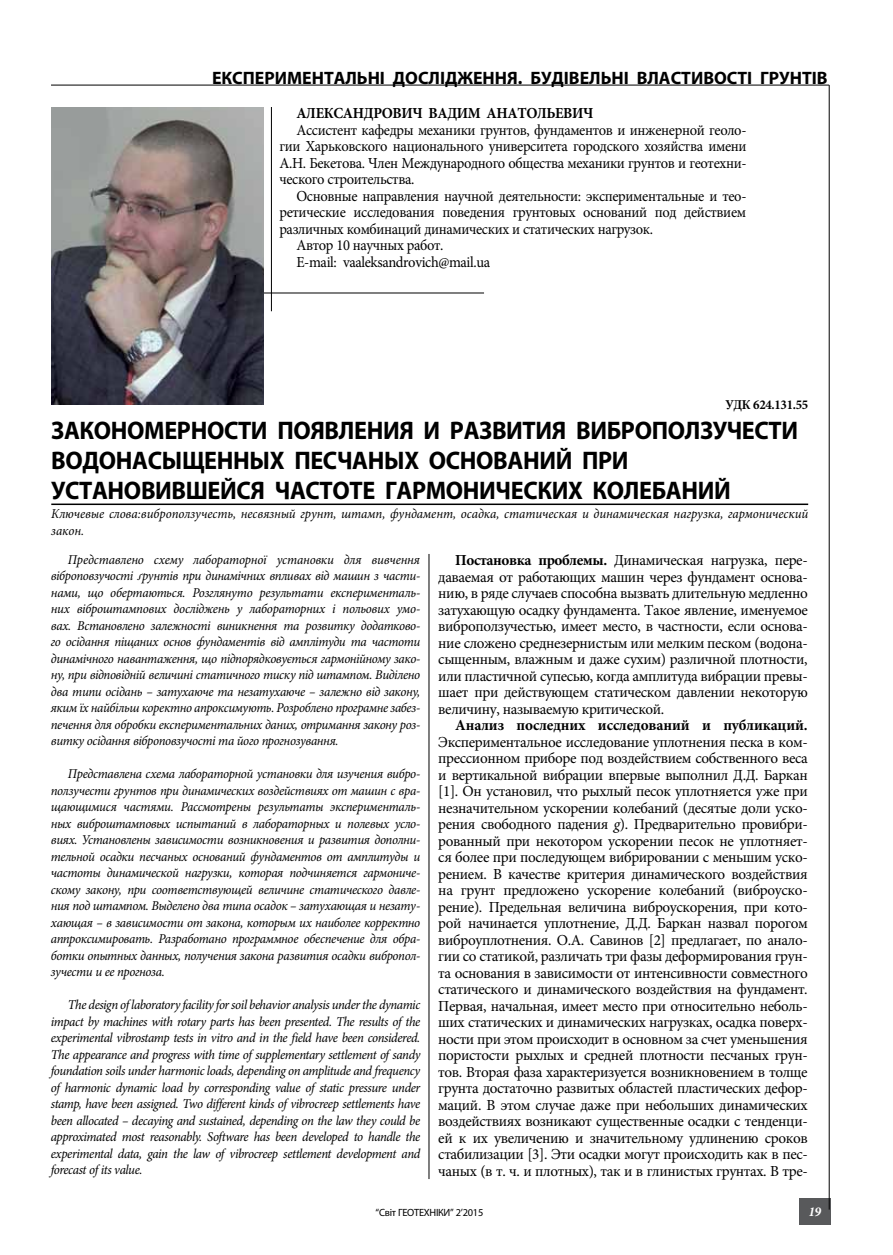
<style>
.page{position:relative;width:893px;height:1255px;background:#fff}
.page>*{position:absolute;margin:0;border:0;box-sizing:border-box;transform-origin:0 0}
.t1{font:700 25.5px/30px "Myriad Pro";letter-spacing:-.015em;color:#000;scale:.95 1}
.t2{font:700 18px "Myriad Pro";color:#000}
.t3{font:15.3px/16.5px "Minion Pro";letter-spacing:-.025em;color:#000;text-align:justify}
.t4{font:15.3px/16.5px "Minion Pro";letter-spacing:-.025em;color:#000;text-align:justify;scale:.95 1}
.t5{font:700 15.3px "Minion Pro";letter-spacing:-.01em;color:#000}
.t6{font:700 15.3px "Minion Pro";letter-spacing:-.01em;color:#000;scale:.95 1}
.t7{font:italic 13.5px/16.5px "Minion Pro";letter-spacing:-.02em;color:#000;text-align:justify;scale:.95 1}
.t8{font:italic 13.5px/16.5px "Minion Pro";color:#000;scale:.95 1}
.t9{font:700 13.5px "Minion Pro";letter-spacing:-.025em;color:#000;scale:.95 1}
.t10{font:italic 700 13.5px "Minion Pro";color:#fff}
.t11{font:10.5px "Myriad Pro";letter-spacing:-.025em;color:#000}
.s1{font-weight:700}
.s2{font-style:italic}
</style>
<div class="page">
<div style="left:799px;top:1197px;width:32px;height:27px;background:#58595b"></div>
<hr style="left:51px;top:85px;width:778px;height:1px;background:#000">
<hr style="left:829px;top:85px;width:1px;height:1124px;background:#000">
<hr style="left:51px;top:503px;width:757px;height:2px;background:#000">
<hr style="left:429px;top:554px;width:1px;height:624px;background:#000">
<hr style="left:271px;top:107px;width:1px;height:204px;background:#000">
<hr style="left:249px;top:292px;width:235px;height:1px;background:#000">
<img style="left:51px;top:107px;width:213px;height:297px">
<h2 class="t2" style="left:212px;top:66px;width:617px">ЕКСПЕРИМЕНТАЛЬНІ ДОСЛІДЖЕННЯ. БУДІВЕЛЬНІ ВЛАСТИВОСТІ ГРУНТІВ</h2>
<p class="t6" style="left:296px;top:102px;width:314px">АЛЕКСАНДРОВИЧ ВАДИМ АНАТОЛЬЕВИЧ</p>
<p class="t4" style="left:279px;top:121px;width:493px;text-indent:17px">Ассистент кафедры механики грунтов, фундаментов и инженерной геоло&shy;гии Харьковского национального университета городского хозяйства имени А.Н. Бекетова. Член Международного общества механики грунтов и геотехни&shy;ческого строительства.</p>
<p class="t4" style="left:296px;top:187px;width:475px">Основные направления научной деятельности: экспериментальные и тео-</p>
<p class="t4" style="left:279px;top:204px;width:493px">ретические исследования поведения грунтовых оснований под действием</p>
<p class="t4" style="left:279px;top:220px;width:395px">различных комбинаций динамических и статических нагрузок.</p>
<p class="t4" style="left:296px;top:237px;width:156px">Автор 10 научных работ.</p>
<p class="t4" style="left:296px;top:253px;width:205px">E-mail: vaaleksandrovich@mail.ua</p>
<p class="t9" style="left:725px;top:395px;width:89px">УДК 624.131.55</p>
<h1 class="t1" style="left:51px;top:414px;width:788px">ЗАКОНОМЕРНОСТИ ПОЯВЛЕНИЯ И РАЗВИТИЯ ВИБРОПОЛЗУЧЕСТИ<br>ВОДОНАСЫЩЕННЫХ ПЕСЧАНЫХ ОСНОВАНИЙ ПРИ<br>УСТАНОВИВШЕЙСЯ ЧАСТОТЕ ГАРМОНИЧЕСКИХ КОЛЕБАНИЙ</h1>
<p class="t8" style="left:51px;top:505px;width:798px">Ключевые слова:виброползучесть, несвязный грунт, штамп, фундамент, осадка, статическая и динамическая нагрузка, гармонический закон.</p>
<p class="t7" style="left:51px;top:551px;width:390px;text-indent:17px">Представлено схему лабораторної установки для вивчення віброповзучості ґрунтів при динамічних впливах від машин з части&shy;нами, що обертаються. Розглянуто результати експерименталь&shy;них віброштампових досліджень у лабораторних і польових умо&shy;вах. Встановлено залежності виникнення та розвитку додатково&shy;го осідання піщаних основ фундаментів від амплітуди та частоти динамічного навантаження, що підпорядковується гармонійному зако&shy;ну, при відповідній величині статичного тиску під штампом. Виділено два типи осідань – затухаюче та незатухаюче – залежно від закону, яким їх найбільш коректно апроксимують. Розроблено програмне забез&shy;печення для обробки експериментальних даних, отримання закону роз&shy;витку осідання віброповзучості та його прогнозування.</p>
<p class="t7" style="left:51px;top:765px;width:390px;text-indent:17px">Представлена схема лабораторной установки для изучения вибро&shy;ползучести грунтов при динамических воздействиях от машин с вра&shy;щающимися частями. Рассмотрены результаты эксперименталь&shy;ных виброштамповых испытаний в лабораторных и полевых усло&shy;виях. Установлены зависимости возникновения и развития дополни&shy;тельной осадки песчаных оснований фундаментов от амплитуды и частоты динамической нагрузки, которая подчиняется гармониче&shy;скому закону, при соответствующей величине статического давле&shy;ния под штампом. Выделено два типа осадок – затухающая и незату&shy;хающая – в зависимости от закона, которым их наиболее корректно аппроксимировать. Разработано программное обеспечение для обра&shy;ботки опытных данных, получения закона развития осадки вибропол&shy;зучести и ее прогноза.</p>
<p class="t7" style="left:51px;top:996px;width:390px;text-indent:17px">The design of laboratory facility for soil behavior analysis under the dynamic impact by machines with rotary parts has been presented. The results of the experimental vibrostamp tests in vitro and in the field have been considered.<br>The appearance and progress with time of supplementary settlement of sandy foundation soils under harmonic loads, depending on amplitude and frequency of harmonic dynamic load by corresponding value of static pressure under stamp, have been assigned. Two different kinds of vibrocreep settlements have been allocated – decaying and sustained, depending on the law they could be approximated most reasonably. Software has been developed to handle the experimental data, gain the law of vibrocreep settlement development and forecast of its value.</p>
<p class="t3" style="left:438px;top:552px;width:371px;text-indent:17px"><span class="s1">Постановка проблемы.</span> Динамическая нагрузка, пере&shy;даваемая от работающих машин через фундамент основа&shy;нию, в ряде случаев способна вызвать длительную медленно затухающую осадку фундамента. Такое явление, именуемое виброползучестью, имеет место, в частности, если основа&shy;ние сложено среднезернистым или мелким песком (водона&shy;сыщенным, влажным и даже сухим) различной плотности, или пластичной супесью, когда амплитуда вибрации превы&shy;шает при действующем статическом давлении некоторую величину, называемую критической.</p>
<p class="t5" style="left:455px;top:714px;width:354px">Анализ последних исследований и публикаций.</p>
<p class="t3" style="left:438px;top:733px;width:371px">Экспериментальное исследование уплотнения песка в ком&shy;прессионном приборе под воздействием собственного веса и вертикальной вибрации впервые выполнил Д.Д. Баркан [1]. Он установил, что рыхлый песок уплотняется уже при незначительном ускорении колебаний (десятые доли уско&shy;рения свободного падения <span class="s2">g</span>). Предварительно провибри&shy;рованный при некотором ускорении песок не уплотняет&shy;ся более при последующем вибрировании с меньшим уско&shy;рением. В качестве критерия динамического воздействия на грунт предложено ускорение колебаний (виброуско&shy;рение). Предельная величина виброускорения, при кото&shy;рой начинается уплотнение, Д.Д. Баркан назвал порогом виброуплотнения. О.А. Савинов [2] предлагает, по анало&shy;гии со статикой, различать три фазы деформирования грун&shy;та основания в зависимости от интенсивности совместного статического и динамического воздействия на фундамент.<br>Первая, начальная, имеет место при относительно неболь&shy;ших статических и динамических нагрузках, осадка поверх&shy;ности при этом происходит в основном за счет уменьшения пористости рыхлых и средней плотности песчаных грун&shy;тов. Вторая фаза характеризуется возникновением в толще грунта достаточно развитых областей пластических дефор&shy;маций. В этом случае даже при небольших динамических воздействиях возникают существенные осадки с тенденци&shy;ей к их увеличению и значительному удлинению сроков стабилизации [3]. Эти осадки могут происходить как в пес&shy;чаных (в т. ч. и плотных), так и в глинистых грунтах. В тре-</p>
<p class="t11" style="left:376px;top:1206px;width:109px">“Світ ГЕОТЕХНІКИ” 2’2015</p>
<p class="t10" style="left:808px;top:1201px;width:14px">19</p>
</div>
